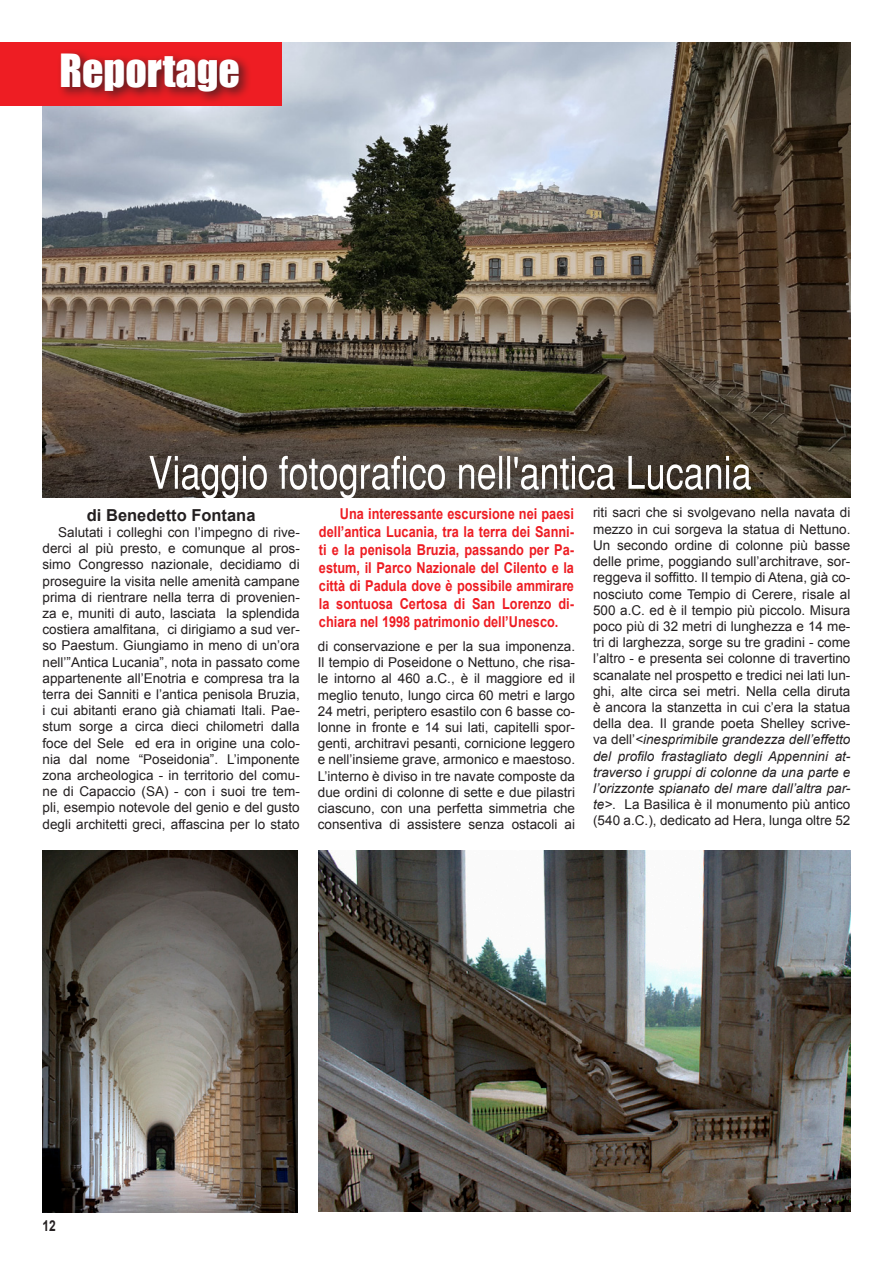
<style>
.page{position:relative;width:893px;height:1263px;background:#fff}
.page>*{position:absolute;margin:0;border:0;box-sizing:border-box;transform-origin:0 0}
.Normale{font:42px "Impact";color:#fff}
.Corpo{font:700 16.5px "Arial";color:#231f20}
.gazzettino_ok{font:700 15px/18px "Arial";color:#ee1d23;text-align:justify;scale:.85 1}
.t1{font:700 15px "Arial";color:#231f20;scale:.8 1}
.Corpo-2{font:13.5px/16.2px "Arial";color:#231f20;text-align:justify}
.s1{font-style:italic}
</style>
<div class="page">
<img style="left:43px;top:43px;width:807px;height:454px">
<div style="left:0;top:43px;width:282px;height:63px;background:#ee1d23"></div>
<div style="left:56px;top:48px;width:196px;height:56px;background:#231f20;opacity:.75"></div>
<img style="left:43px;top:851px;width:255px;height:361px">
<img style="left:319px;top:851px;width:531px;height:361px">
<svg style="left:149px;top:456px;width:602px;height:42px"></svg>
<p class="Normale" style="left:60px;top:38px;width:182px">Reportage</p>
<p class="Corpo" style="left:87px;top:504px;width:170px">di Benedetto Fontana</p>
<p class="Corpo-2" style="left:43px;top:524px;width:259px;text-indent:16px">Salutati i colleghi con l’impegno di rive&shy;derci al più presto, e comunque al pros&shy;simo Congresso nazionale, decidiamo di proseguire la visita nelle amenità campane prima di rientrare nella terra di provenien&shy;za e, muniti di auto, lasciata la splendida costiera amalfitana, ci dirigiamo a sud ver&shy;so Paestum. Giungiamo in meno di un’ora nell’”Antica Lucania”, nota in passato come appartenente all’Enotria e compresa tra la terra dei Sanniti e l’antica penisola Bruzia, i cui abitanti erano già chiamati Itali. Pae&shy;stum sorge a circa dieci chilometri dalla foce del Sele ed era in origine una colo&shy;nia dal nome “Poseidonia”. L’imponente zona archeologica - in territorio del comu&shy;ne di Capaccio (SA) - con i suoi tre tem&shy;pli, esempio notevole del genio e del gusto degli architetti greci, affascina per lo stato</p>
<p class="gazzettino_ok" style="left:319px;top:505px;width:302px;text-indent:21px">Una interessante escursione nei paesi dell’antica Lucania, tra la terra dei Sanni&shy;ti e la penisola Bruzia, passando per Pa&shy;estum, il Parco Nazionale del Cilento e la città di Padula dove è possibile ammirare la sontuosa Certosa di San Lorenzo di&shy;chiara nel 1998 patrimonio dell’Unesco.</p>
<p class="Corpo-2" style="left:318px;top:638px;width:259px">di conservazione e per la sua imponenza.<br>Il tempio di Poseidone o Nettuno, che risa&shy;le intorno al 460 a.C., è il maggiore ed il meglio tenuto, lungo circa 60 metri e largo 24 metri, periptero esastilo con 6 basse co&shy;lonne in fronte e 14 sui lati, capitelli spor&shy;genti, architravi pesanti, cornicione leggero e nell’insieme grave, armonico e maestoso.<br>L’interno è diviso in tre navate composte da due ordini di colonne di sette e due pilastri ciascuno, con una perfetta simmetria che consentiva di assistere senza ostacoli ai</p>
<p class="Corpo-2" style="left:593px;top:505px;width:259px">riti sacri che si svolgevano nella navata di mezzo in cui sorgeva la statua di Nettuno.<br>Un secondo ordine di colonne più basse delle prime, poggiando sull’architrave, sor&shy;reggeva il soffitto. Il tempio di Atena, già co&shy;nosciuto come Tempio di Cerere, risale al 500 a.C. ed è il tempio più piccolo. Misura poco più di 32 metri di lunghezza e 14 me&shy;tri di larghezza, sorge su tre gradini - come l’altro - e presenta sei colonne di travertino scanalate nel prospetto e tredici nei lati lun&shy;ghi, alte circa sei metri. Nella cella diruta è ancora la stanzetta in cui c’era la statua della dea. Il grande poeta Shelley scrive&shy;va dell’<span class="s1">&lt;inesprimibile grandezza dell’effetto del profilo frastagliato degli Appennini at&shy;traverso i gruppi di colonne da una parte e l’orizzonte spianato del mare dall’altra par&shy;te&gt;</span>. La Basilica è il monumento più antico (540 a.C.), dedicato ad Hera, lunga oltre 52</p>
<p class="t1" style="left:43px;top:1216px;width:18px">12</p>
</div>
